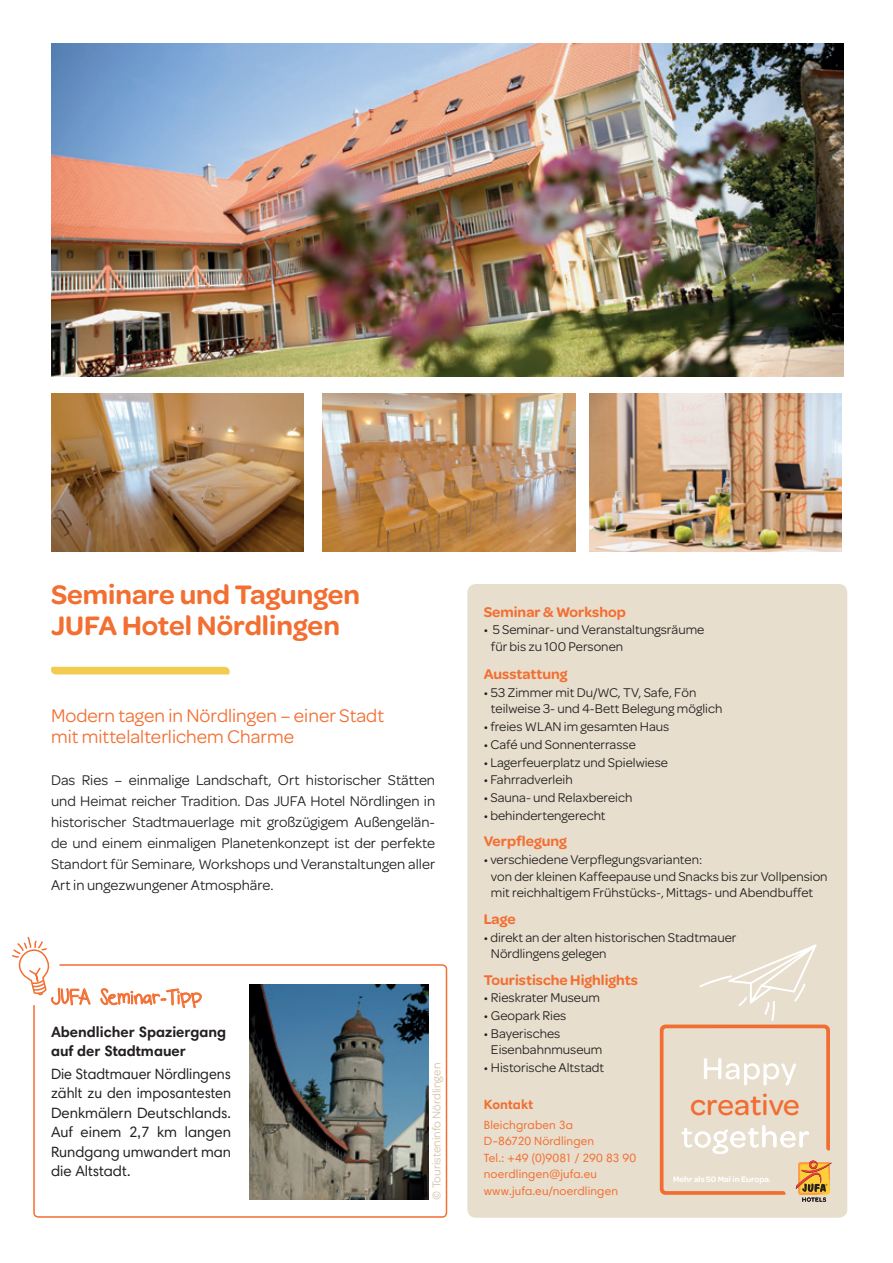
<style>
.page{position:relative;width:893px;height:1263px;background:#fff}
.page>*{position:absolute;margin:0;border:0;box-sizing:border-box;transform-origin:0 0}
.t1{font:500 30.75px "Omnes";color:#f26d32}
.t2{font:600 28.5px/31.5px "Omnes";color:#f36e31}
.t3{font:19.5px/21px "Omnes";color:#f36e31}
.t4{font:19.5px "KG Beautiful Every Time";letter-spacing:.01em;color:#f36e31}
.t5{font:15px/21px "Omnes";color:#231f20;text-align:justify}
.t6{font:15px/19.5px "Harmonia Sans Pro Cyr";color:#231f20;text-align:justify;scale:.96 1}
.t7{font:600 15px "Omnes";color:#f36e31}
.t8{font:700 15px/19.5px "Harmonia Sans Pro Cyr";color:#231f20}
.t9{font:13.5px/16.5px "Omnes";color:#231f20}
.t10{font:700 13.5px "Harmonia Sans Pro Cyr";letter-spacing:.01em;color:#f36e31}
.t11{font:12px/16.5px "Harmonia Sans Pro Cyr";letter-spacing:.015em;color:#f36e31}
.t12{font:12px "Omnes";color:#d4c1a4}
.t13{font:600 8.55px "Omnes";color:#fff}
</style>
<div class="page">
<img style="left:51px;top:44px;width:792px;height:333px">
<img style="left:322px;top:393px;width:253px;height:158px">
<img style="left:51px;top:393px;width:253px;height:158px">
<div style="left:467px;top:584px;width:380px;height:634px;background:#e7decd;border-radius:9px"></div>
<svg style="left:51px;top:667px;width:179px;height:7px"></svg>
<svg style="left:660px;top:944px;width:171px;height:258px"></svg>
<img style="left:590px;top:393px;width:252px;height:158px">
<svg style="left:12px;top:936px;width:37px;height:54px"></svg>
<svg style="left:33px;top:963px;width:415px;height:255px"></svg>
<img style="left:249px;top:984px;width:180px;height:215px">
<h2 class="t2" style="left:51px;top:577px;width:311px">Seminare und Tagungen<br>JUFA Hotel Nördlingen</h2>
<h3 class="t3" style="left:51px;top:703px;width:335px">Modern tagen in Nördlingen – einer Stadt mit mittelalterlichem Charme</h3>
<p class="t5" style="left:51px;top:768px;width:386px">Das Ries – einmalige Landschaft, Ort historischer Stätten und Heimat reicher Tradition. Das JUFA Hotel Nördlingen in historischer Stadtmauerlage mit großzügigem Außengelän&shy;de und einem einmaligen Planetenkonzept ist der perfekte Standort für Seminare, Workshops und Veranstaltungen aller Art in ungezwungener Atmosphäre.</p>
<h3 class="t4" style="left:51px;top:986px;width:152px">JUFA Seminar-Tipp</h3>
<p class="t8" style="left:51px;top:1022px;width:177px">Abendlicher Spaziergang auf der Stadtmauer</p>
<p class="t6" style="left:51px;top:1064px;width:189px">Die Stadtmauer Nördlingens zählt zu den imposantesten Denkmälern Deutschlands.<br>Auf einem 2,7 km langen Rundgang umwandert man die Altstadt.</p>
<p class="t12" style="left:428px;top:1199px;width:138px;rotate:-90deg">© Touristeninfo Nördlingen</p>
<p class="t7" style="left:484px;top:601px;width:144px">Seminar &amp; Workshop</p>
<p class="t9" style="left:491px;top:621px;width:215px;text-indent:-7px">• 5 Seminar- und Veranstaltungsräume für bis zu 100 Personen</p>
<p class="t7" style="left:484px;top:663px;width:85px">Ausstattung</p>
<p class="t9" style="left:491px;top:683px;width:233px;text-indent:-7px">• 53 Zimmer mit Du/WC, TV, Safe, Fön teilweise 3- und 4-Bett Belegung möglich</p>
<p class="t9" style="left:484px;top:717px;width:187px">• freies WLAN im gesamten Haus</p>
<p class="t9" style="left:484px;top:735px;width:154px">• Café und Sonnenterrasse</p>
<p class="t9" style="left:484px;top:753px;width:186px">• Lagerfeuerplatz und Spielwiese</p>
<p class="t9" style="left:484px;top:771px;width:91px">• Fahrradverleih</p>
<p class="t9" style="left:484px;top:788px;width:150px">• Sauna- und Relaxbereich</p>
<p class="t9" style="left:484px;top:806px;width:123px">• behindertengerecht</p>
<p class="t7" style="left:484px;top:831px;width:85px">Verpflegung</p>
<p class="t9" style="left:491px;top:851px;width:338px;text-indent:-7px">• verschiedene Verpflegungsvarianten:<br>von der kleinen Kaffeepause und Snacks bis zur Vollpension mit reichhaltigem Frühstücks-, Mittags- und Abendbuffet</p>
<p class="t7" style="left:484px;top:908px;width:34px">Lage</p>
<p class="t9" style="left:491px;top:928px;width:247px;text-indent:-7px">• direkt an der alten historischen Stadtmauer<br>Nördlingens gelegen</p>
<p class="t7" style="left:484px;top:969px;width:156px">Touristische Highlights</p>
<p class="t9" style="left:484px;top:989px;width:118px">• Rieskrater Museum</p>
<p class="t9" style="left:484px;top:1007px;width:84px">• Geopark Ries</p>
<p class="t9" style="left:491px;top:1024px;width:113px;text-indent:-7px">• Bayerisches<br>Eisenbahnmuseum</p>
<p class="t9" style="left:484px;top:1059px;width:122px">• Historische Altstadt</p>
<p class="t10" style="left:484px;top:1096px;width:51px">Kontakt</p>
<p class="t11" style="left:484px;top:1116px;width:154px">Bleichgraben 3a<br>D-86720 Nördlingen<br>Tel.: +49 (0)9081 / 290 83 90 noerdlingen@jufa.eu www.jufa.eu/noerdlingen</p>
<h1 class="t1" style="left:690px;top:1083px;width:111px">creative</h1>
<p class="t13" style="left:673px;top:1173px;width:100px">Mehr als 50 Mal in Europa.</p>
</div>
